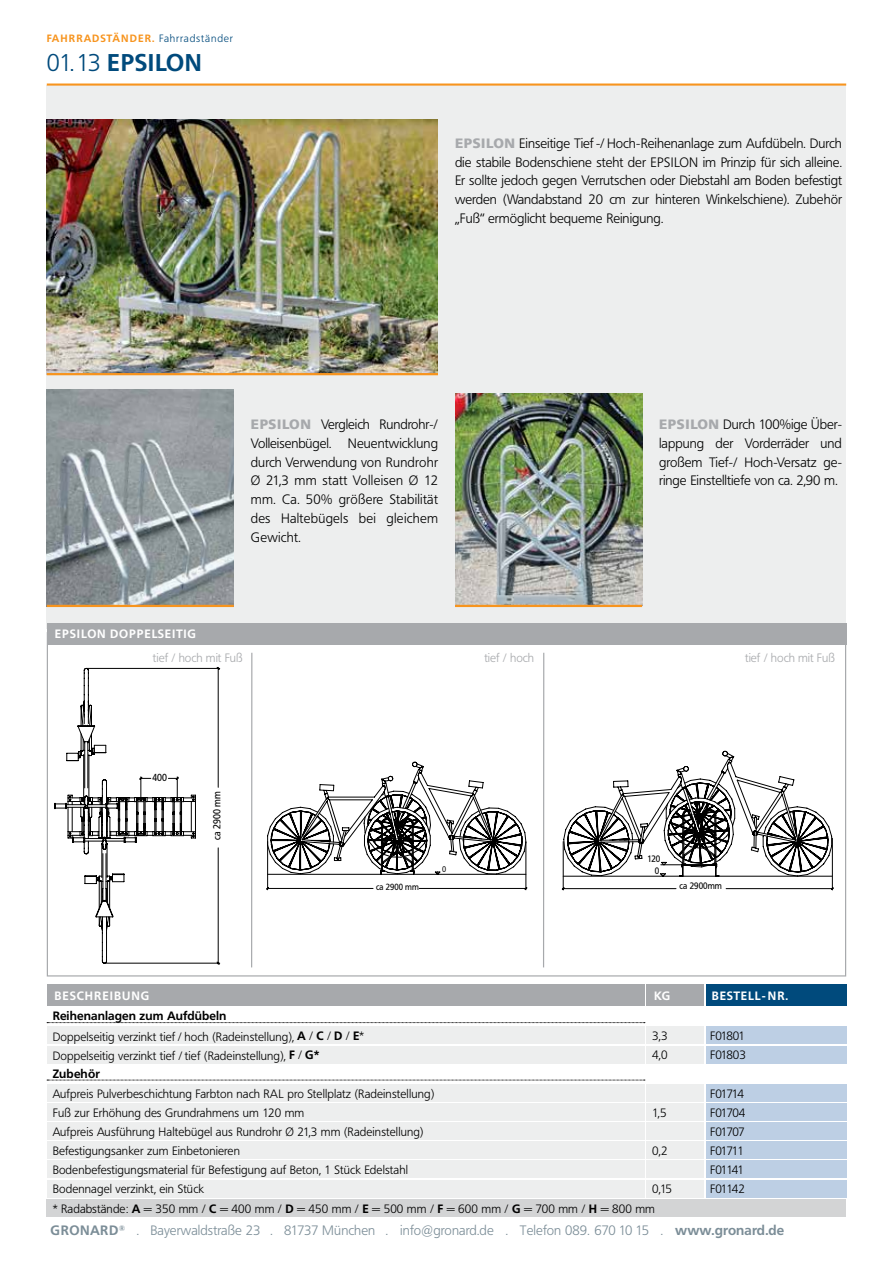
<style>
.page{position:relative;width:893px;height:1263px;background:#fff}
.page>*{position:absolute;margin:0;border:0;box-sizing:border-box;transform-origin:0 0}
.t1{font:700 24px "Frutiger BQ";letter-spacing:.03em;color:#004a7c}
.t2{font:300 13.5px/18.8px "Frutiger BQ";color:#000;text-align:justify}
.t3{font:300 13.5px "Frutiger BQ";letter-spacing:.01em;color:#7b8d97}
.t4{font:700 13.5px "Frutiger BQ";color:#7b8d97}
.t5{font:300 12px/19.2px "Frutiger BQ";letter-spacing:.01em;color:#000}
.t6{font:700 12px "Frutiger BQ";letter-spacing:.09em;color:#fff}
.t7{font:300 12px "Frutiger BQ";color:#a7a9ac}
.t8{font:700 12px "Frutiger BQ";letter-spacing:.01em;color:#000}
.t9{font:300 12px/19.2px "Frutiger BQ";letter-spacing:-.085em;color:#000}
.t10{font:300 12px/19.2px "Frutiger BQ";letter-spacing:-.04em;color:#000}
.t11{font:700 10.5px "Frutiger BQ";letter-spacing:.1em;color:#f7941e}
.t12{font:10.05px "Frutiger BQ";color:#000;scale:.9 1}
.t13{font:9.3px "Frutiger BQ";color:#000;scale:.9 1}
.t14{font:8.85px "Frutiger BQ";color:#000;scale:.9 1}
.t15{font:8.85px "Myriad";color:#000;scale:.9 1}
.s1{font-weight:300;color:#004a7c}
.s2{font-weight:300}
.s3{font-weight:900;color:#a7a9ac}
.s4{font-weight:700}
</style>
<div class="page">
<div style="left:47px;top:85px;width:799px;height:543px;background:#edeeee"></div>
<img style="left:455px;top:393px;width:187px;height:212px">
<svg style="left:562px;top:751px;width:271px;height:139px"></svg>
<svg style="left:54px;top:667px;width:166px;height:297px"></svg>
<svg style="left:267px;top:762px;width:260px;height:128px"></svg>
<img style="left:47px;top:389px;width:187px;height:216px">
<img style="left:47px;top:119px;width:391px;height:254px">
<div style="left:47px;top:623px;width:800px;height:21px;background:#a7a9ac"></div>
<hr style="left:251px;top:653px;width:1px;height:314px;background:#a7a9ac">
<hr style="left:543px;top:653px;width:1px;height:314px;background:#a7a9ac">
<div style="left:706px;top:1027px;width:140px;height:17px;background:#bdcfe4"></div>
<div style="left:706px;top:1046px;width:140px;height:17px;background:#bdcfe4"></div>
<div style="left:706px;top:984px;width:140px;height:21px;background:#004a7c"></div>
<div style="left:47px;top:984px;width:597px;height:22px;background:#a7a9ac"></div>
<div style="left:47px;top:1027px;width:597px;height:17px;background:#edeeee"></div>
<div style="left:47px;top:1046px;width:597px;height:17px;background:#edeeee"></div>
<svg style="left:47px;top:1022px;width:598px;height:1px"></svg>
<div style="left:646px;top:984px;width:58px;height:22px;background:#a7a9ac"></div>
<div style="left:646px;top:1027px;width:58px;height:17px;background:#edeeee"></div>
<div style="left:646px;top:1046px;width:58px;height:17px;background:#edeeee"></div>
<div style="left:706px;top:1103px;width:140px;height:17px;background:#bdcfe4"></div>
<div style="left:706px;top:1123px;width:140px;height:17px;background:#bdcfe4"></div>
<div style="left:706px;top:1142px;width:140px;height:17px;background:#bdcfe4"></div>
<div style="left:706px;top:1161px;width:140px;height:17px;background:#bdcfe4"></div>
<div style="left:706px;top:1180px;width:140px;height:17px;background:#bdcfe4"></div>
<div style="left:706px;top:1084px;width:140px;height:17px;background:#bdcfe4"></div>
<div style="left:47px;top:1103px;width:597px;height:17px;background:#edeeee"></div>
<div style="left:47px;top:1123px;width:597px;height:17px;background:#edeeee"></div>
<div style="left:47px;top:1142px;width:597px;height:17px;background:#edeeee"></div>
<div style="left:47px;top:1161px;width:597px;height:17px;background:#edeeee"></div>
<div style="left:47px;top:1180px;width:597px;height:17px;background:#edeeee"></div>
<div style="left:47px;top:1084px;width:597px;height:17px;background:#edeeee"></div>
<div style="left:47px;top:1199px;width:799px;height:17px;background:#d3d4d5"></div>
<svg style="left:47px;top:1080px;width:598px;height:1px"></svg>
<div style="left:646px;top:1103px;width:58px;height:17px;background:#edeeee"></div>
<div style="left:646px;top:1123px;width:58px;height:17px;background:#edeeee"></div>
<div style="left:646px;top:1142px;width:58px;height:17px;background:#edeeee"></div>
<div style="left:646px;top:1161px;width:58px;height:17px;background:#edeeee"></div>
<div style="left:646px;top:1180px;width:58px;height:17px;background:#edeeee"></div>
<div style="left:646px;top:1084px;width:58px;height:17px;background:#edeeee"></div>
<hr style="left:47px;top:373px;width:391px;height:2px;background:#f7941e">
<hr style="left:47px;top:605px;width:187px;height:2px;background:#f7941e">
<hr style="left:455px;top:605px;width:187px;height:2px;background:#f7941e">
<hr style="left:47px;top:84px;width:799px;height:2px;background:#f7941e">
<p class="t11" style="left:47px;top:32px;width:188px">FAHRRADSTÄNDER. <span class="s1">Fahrradständer</span></p>
<h1 class="t1" style="left:47px;top:48px;width:156px"><span class="s2">01.13</span> EPSILON</h1>
<p class="t2" style="left:455px;top:134px;width:388px"><span class="s3">EPSILON</span> Einseitige Tief -/ Hoch-Reihenanlage zum Aufdübeln. Durch die stabile Bodenschiene steht der EPSILON im Prinzip für sich alleine.<br>Er sollte jedoch gegen Verrutschen oder Diebstahl am Boden befestigt werden (Wandabstand 20 cm zur hinteren Winkelschiene). Zubehör „Fuß“ ermöglicht bequeme Reinigung.</p>
<p class="t2" style="left:251px;top:415px;width:189px"><span class="s3">EPSILON</span> Vergleich Rundrohr-/ Volleisenbügel. Neuentwicklung durch Verwendung von Rundrohr Ø 21,3 mm statt Volleisen Ø 12 mm. Ca. 50% größere Stabilität des Haltebügels bei gleichem Gewicht.</p>
<p class="t2" style="left:659px;top:415px;width:184px"><span class="s3">EPSILON</span> Durch 100%ige Über&shy;lappung der Vorderräder und großem Tief-/ Hoch-Versatz ge&shy;ringe Einstelltiefe von ca. 2,90 m.</p>
<p class="t6" style="left:55px;top:627px;width:64px">EPSILON DOPPELS</p>
<p class="t6" style="left:165px;top:627px;width:33px">EITIG</p>
<p class="t7" style="left:153px;top:651px;width:91px">tief / hoch mit Fuß</p>
<p class="t7" style="left:484px;top:651px;width:51px">tief / hoch</p>
<p class="t7" style="left:745px;top:651px;width:91px">tief / hoch mit Fuß</p>
<p class="t12" style="left:152px;top:771px;width:18px">400</p>
<p class="t12" style="left:211px;top:840px;width:56px;rotate:-90deg">ca 2900 mm</p>
<p class="t14" style="left:376px;top:881px;width:49px">ca 2900 mm</p>
<p class="t15" style="left:442px;top:865px;width:6px">0</p>
<p class="t13" style="left:647px;top:854px;width:16px">120</p>
<p class="t13" style="left:655px;top:865px;width:7px">0</p>
<p class="t13" style="left:680px;top:880px;width:48px">ca 2900mm</p>
<p class="t6" style="left:54px;top:988px;width:96px">BESCHREIBUNG</p>
<p class="t6" style="left:712px;top:988px;width:78px">BESTELL-NR.</p>
<p class="t5" style="left:53px;top:1027px;width:313px">Doppelseitig verzinkt tief / hoch (Radeinstellung), <span class="s4">A</span> / <span class="s4">C</span> / <span class="s4">D</span> / <span class="s4">E</span>*<br>Doppelseitig verzinkt tief / tief (Radeinstellung), <span class="s4">F</span> / <span class="s4">G*</span></p>
<p class="t6" style="left:654px;top:988px;width:18px">KG</p>
<p class="t5" style="left:652px;top:1027px;width:17px">3,3<br>4,0</p>
<p class="t8" style="left:47px;top:1009px;width:181px">REIHENANLAGEN ZUM AUFDÜBELN</p>
<p class="t10" style="left:710px;top:1027px;width:37px">F01801<br>F01803</p>
<p class="t8" style="left:53px;top:1066px;width:49px">ZUBEHÖR</p>
<p class="t5" style="left:53px;top:1084px;width:383px">Aufpreis Pulverbeschichtung Farbton nach RAL pro Stellplatz (Radeinstellung)</p>
<p class="t5" style="left:53px;top:1103px;width:372px">Fuß zur Erhöhung des Grundrahmens um 120 mm<br>Aufpreis Ausführung Haltebügel aus Rundrohr Ø 21,3 mm (Radeinstellung)<br>Befestigungsanker zum Einbetonieren<br>Bodenbefestigungsmaterial für Befestigung auf Beton, 1 Stück Edelstahl Bodennagel verzinkt, ein Stück</p>
<p class="t5" style="left:652px;top:1103px;width:16px">1,5</p>
<p class="t5" style="left:652px;top:1141px;width:17px">0,2</p>
<p class="t5" style="left:652px;top:1180px;width:21px">0,15</p>
<p class="t5" style="left:53px;top:1199px;width:604px">* Radabstände: <span class="s4">A</span> = 350 mm / <span class="s4">C</span> = 400 mm / <span class="s4">D</span> = 450 mm / <span class="s4">E</span> = 500 mm / <span class="s4">F</span> = 600 mm / <span class="s4">G</span> = 700 mm / <span class="s4">H</span> = 800 mm</p>
<p class="t5" style="left:710px;top:1084px;width:35px">F01714</p>
<p class="t9" style="left:710px;top:1103px;width:37px">F01704<br>F01707<br>F01711<br>F01141<br>F01142</p>
<p class="t4" style="left:51px;top:1222px;width:11px">GRONARD</p>
<p class="t3" style="left:119px;top:1223px;width:667px"><sup>®</sup> . Bayerwaldstraße 23 . 81737 München . info@gronard.de . Telefon 089. 670 10 15 . <span class="s4">WWW.GRONARD.DE</span></p>
</div>
